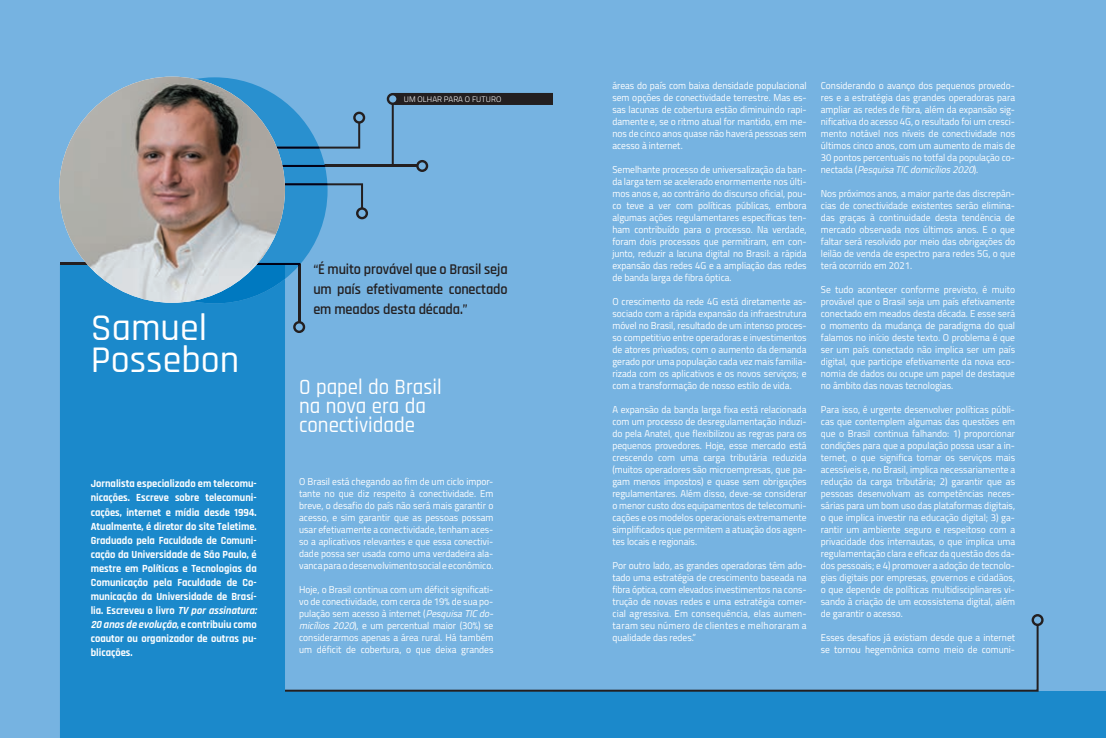
<style>
.page{position:relative;width:1106px;height:738px;background:#fff}
.page>*{position:absolute;margin:0;border:0;box-sizing:border-box;transform-origin:0 0}
.t1{font:500 38px/32px "Rajdhani";color:#fff}
.t2{font:500 22px/19px "Rajdhani";color:#fff;scale:.95 1}
.t3{font:600 15px/20px "Rajdhani";letter-spacing:-.01em;color:#231f20;text-align:justify;scale:.95 1}
.t4{font:700 11px/14px "Rajdhani";color:#fff;text-align:justify;scale:.95 1}
.t5{font:10px/12px "Titillium Web";color:#fff;text-align:justify;scale:.95 1}
.t6{font:300 8px "Titillium Web";letter-spacing:.01em;color:#fff}
.s1{font-style:italic}
</style>
<div class="page">
<div style="left:0;top:0;width:553px;height:737px;background:#76b3e1"></div>
<hr style="left:266px;top:165px;width:151px;height:2px;background:#231f20">
<div style="left:416px;top:160px;width:12px;height:12px;border:2px solid #231f20;border-radius:50%"></div>
<div style="left:353px;top:111px;width:12px;height:12px;border:2px solid #231f20;border-radius:50%"></div>
<div style="left:395px;top:93px;width:158px;height:12px;background:#231f20"></div>
<div style="left:356px;top:207px;width:12px;height:12px;border:2px solid #231f20;border-radius:50%"></div>
<div style="left:553px;top:0;width:553px;height:737px;background:#76b3e1"></div>
<svg style="left:60px;top:278px;width:493px;height:459px;fill:#1b89cb"></svg>
<div style="left:553px;top:690px;width:553px;height:47px;background:#1b89cb"></div>
<hr style="left:298px;top:264px;width:2px;height:58px;background:#231f20">
<div style="left:293px;top:321px;width:12px;height:12px;border:2px solid #231f20;border-radius:50%"></div>
<hr style="left:392px;top:104px;width:2px;height:62px;background:#231f20">
<div style="left:387px;top:93px;width:12px;height:12px;border:2px solid #231f20;border-radius:50%"></div>
<svg style="left:102px;top:77px;width:225px;height:201px;fill:#2990cf"></svg>
<svg style="left:282px;top:165px;width:43px;height:2px"></svg>
<svg style="left:266px;top:122px;width:94px;height:26px"></svg>
<svg style="left:284px;top:183px;width:79px;height:25px"></svg>
<svg style="left:60px;top:263px;width:240px;height:40px;background:#1f84c2"></svg>
<img style="left:59px;top:77px;width:226px;height:225px;border-radius:113px">
<svg style="left:283px;top:622px;width:756px;height:70px"></svg>
<div style="left:1031px;top:613px;width:12px;height:12px;border:2px solid #231f20;border-radius:50%"></div>
<p class="t6" style="left:404px;top:93px;width:99px">UM OLHAR PARA O FUTURO</p>
<h1 class="t1" style="left:91px;top:313px;width:150px">Samuel<br>Possebon</h1>
<p class="t4" style="left:91px;top:477px;width:176px">Jornalista especializado em telecomu&shy;nicações. Escreve sobre telecomuni&shy;cações, internet e mídia desde 1994.<br>Atualmente, é diretor do site Teletime.<br>Graduado pela Faculdade de Comuni&shy;cação da Universidade de São Paulo, é mestre em Políticas e Tecnologias da Comunicação pela Faculdade de Co&shy;municação da Universidade de Brasí&shy;lia. Escreveu o livro <span class="s1">TV por assinatura:<br>20 anos de evolução</span>, e contribuiu como coautor ou organizador de outras pu&shy;blicações.</p>
<h3 class="t3" style="left:313px;top:259px;width:206px">“É muito provável que o Brasil seja um país efetivamente conectado em meados desta década.”</h3>
<h2 class="t2" style="left:299px;top:377px;width:152px">O papel do Brasil na nova era da conectividade</h2>
<p class="t5" style="left:299px;top:475px;width:206px">O Brasil está chegando ao fim de um ciclo impor&shy;tante no que diz respeito à conectividade. Em breve, o desafio do país não será mais garantir o acesso, e sim garantir que as pessoas possam usar efetivamente a conectividade, tenham aces&shy;so a aplicativos relevantes e que essa conectivi&shy;dade possa ser usada como uma verdadeira ala&shy;vanca para o desenvolvimento social e econômico.</p>
<p class="t5" style="left:299px;top:583px;width:209px;text-align:left">Hoje, o Brasil continua com um déficit significati&shy;vo de conectividade, com cerca de 19% de sua po&shy;pulação sem acesso à internet (<span class="s1">PesquisaTICdo&shy;micílios 2020</span>), e um percentual maior (30%) se considerarmos apenas a área rural. Há também um déficit de cobertura, o que deixa grandes</p>
<p class="t5" style="left:612px;top:79px;width:206px">áreas do país com baixa densidade populacional sem opções de conectividade terrestre. Mas es&shy;sas lacunas de cobertura estão diminuindo rapi&shy;damente e, se o ritmo atual for mantido, em me&shy;nos de cinco anos quase não haverá pessoas sem acesso à internet.</p>
<p class="t5" style="left:612px;top:163px;width:206px">Semelhante processo de universalização da ban&shy;da larga tem se acelerado enormemente nos últi&shy;mos anos e, ao contrário do discurso oficial, pou&shy;co teve a ver com políticas públicas, embora algumas ações regulamentares específicas ten&shy;ham contribuído para o processo. Na verdade, foram dois processos que permitiram, em con&shy;junto, reduzir a lacuna digital no Brasil: a rápida expansão das redes 4G e a ampliação das redes de banda larga de fibra óptica.</p>
<p class="t5" style="left:612px;top:295px;width:206px">O crescimento da rede 4G está diretamente as&shy;sociado com a rápida expansão da infraestrutura móvel no Brasil, resultado de um intenso proces&shy;so competitivo entre operadoras e investimentos de atores privados; com o aumento da demanda gerado por uma população cada vez mais familia&shy;rizada com os aplicativos e os novos serviços; e com a transformação de nosso estilo de vida.</p>
<p class="t5" style="left:612px;top:403px;width:206px">A expansão da banda larga fixa está relacionada com um processo de desregulamentação induzi&shy;do pela Anatel, que flexibilizou as regras para os pequenos provedores. Hoje, esse mercado está crescendo com uma carga tributária reduzida (muitos operadores são microempresas, que pa&shy;gam menos impostos) e quase sem obrigações regulamentares. Além disso, deve-se considerar o menor custo dos equipamentos de telecomuni&shy;cações e os modelos operacionais extremamente simplificados que permitem a atuação dos agen&shy;tes locais e regionais.</p>
<p class="t5" style="left:612px;top:559px;width:206px">Por outro lado, as grandes operadoras têm ado&shy;tado uma estratégia de crescimento baseada na fibra óptica, com elevados investimentos na cons&shy;trução de novas redes e uma estratégia comer&shy;cial agressiva. Em consequência, elas aumen&shy;taram seu número de clientes e melhoraram a qualidade das redes.”</p>
<p class="t5" style="left:821px;top:79px;width:206px">Considerando o avanço dos pequenos provedo&shy;res e a estratégia das grandes operadoras para ampliar as redes de fibra, além da expansão sig&shy;nificativa do acesso 4G, o resultado foi um cresci&shy;mento notável nos níveis de conectividade nos últimos cinco anos, com um aumento de mais de 30 pontos percentuais no totfal da população co&shy;n e c t a d a ( <span class="s1">PesquisaTICdomicílios2020</span>) .</p>
<p class="t5" style="left:821px;top:187px;width:206px">Nos próximos anos, a maior parte das discrepân&shy;cias de conectividade existentes serão elimina&shy;das graças à continuidade desta tendência de mercado observada nos últimos anos. E o que faltar será resolvido por meio das obrigações do leilão de venda de espectro para redes 5G, o que terá ocorrido em 2021.</p>
<p class="t5" style="left:821px;top:283px;width:206px">Se tudo acontecer conforme previsto, é muito provável que o Brasil seja um país efetivamente conectado em meados desta década. E esse será o momento da mudança de paradigma do qual falamos no início deste texto. O problema é que ser um país conectado não implica ser um país digital, que participe efetivamente da nova eco&shy;nomia de dados ou ocupe um papel de destaque no âmbito das novas tecnologias.</p>
<p class="t5" style="left:821px;top:403px;width:206px">Para isso, é urgente desenvolver políticas públi&shy;cas que contemplem algumas das questões em que o Brasil continua falhando: 1) proporcionar condições para que a população possa usar a in&shy;ternet, o que significa tornar os serviços mais acessíveis e, no Brasil, implica necessariamente a redução da carga tributária; 2) garantir que as pessoas desenvolvam as competências neces&shy;sárias para um bom uso das plataformas digitais, o que implica investir na educação digital; 3) ga&shy;rantir um ambiente seguro e respeitoso com a privacidade dos internautas, o que implica uma regulamentação clara e eficaz da questão dos da&shy;dos pessoais; e 4) promover a adoção de tecnolo&shy;gias digitais por empresas, governos e cidadãos, o que depende de políticas multidisciplinares vi&shy;sando à criação de um ecossistema digital, além de garantir o acesso.</p>
<p class="t5" style="left:821px;top:631px;width:206px">Esses desafios já existiam desde que a internet se tornou hegemônica como meio de comuni-</p>
</div>
